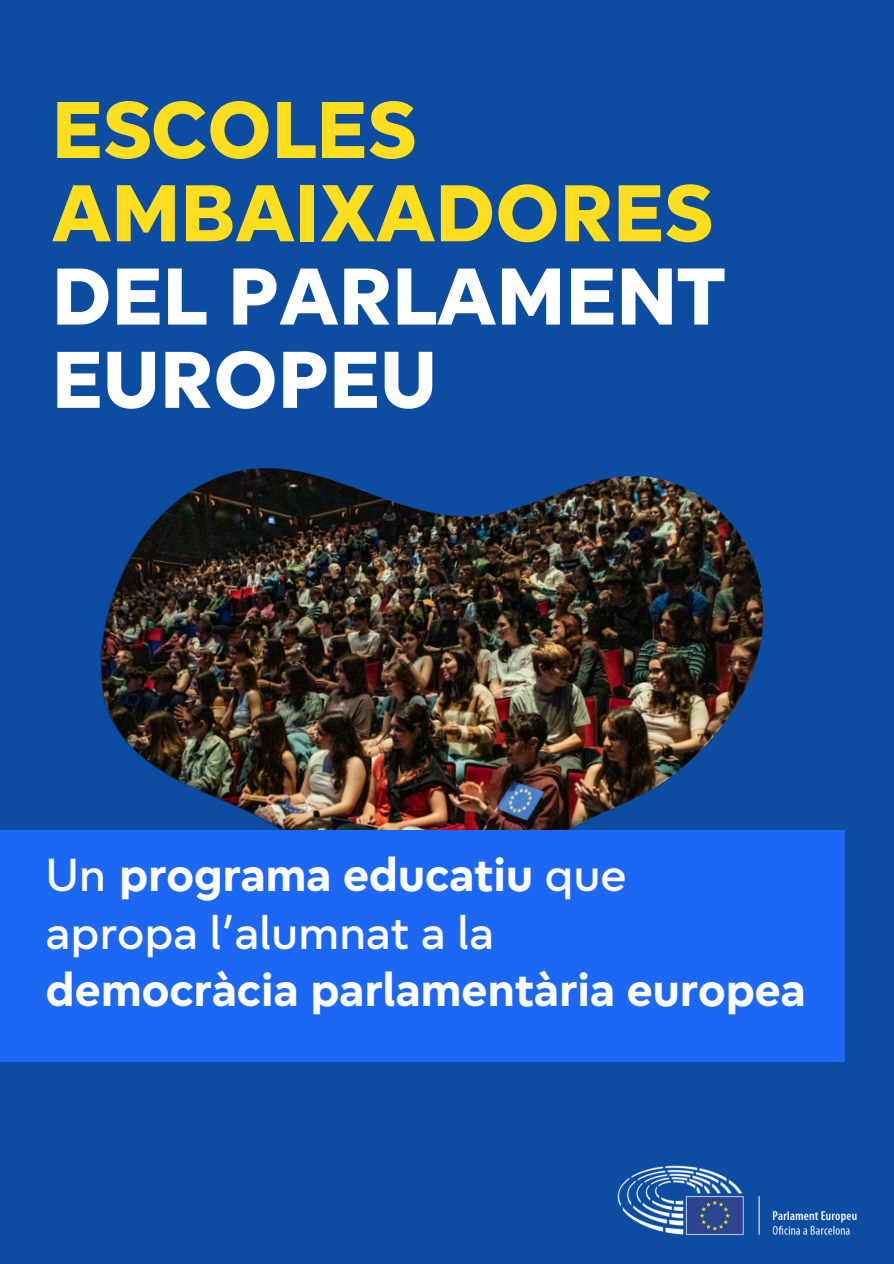
<style>
.page{position:relative;width:894px;height:1264px;background:#fff}
.page>*{position:absolute;margin:0;border:0;box-sizing:border-box;transform-origin:0 0}
.t1{font:800 82.95px/83.2px "Europea";color:#fede1f}
.t2{font:700 48px "Europea";color:#fff}
.t3{font:500 48px "Europea";color:#fff}
.s1{color:#fff}
.s2{font-weight:500}
</style>
<div class="page">
<div style="left:0;top:0;width:893px;height:1263px;background:#0c4da2"></div>
<img style="left:617px;top:1165px;width:240px;height:70px">
<img style="left:100px;top:467px;width:664px;height:363px">
<div style="left:0;top:830px;width:844px;height:232px;background:#1c68f4"></div>
<p class="t1" style="left:52px;top:96px;width:674px">ESCOLES<br>AMBAIXADORES<br><span class="s1">DEL PARLAMENT<br>EUROPEU</span></p>
<p class="t2" style="left:46px;top:855px;width:582px"><span class="s2">Un</span> programa educatiu <span class="s2">que</span></p>
<p class="t3" style="left:46px;top:912px;width:449px">apropa l’alumnat a la</p>
<p class="t2" style="left:46px;top:969px;width:761px">democràcia parlamentària europea</p>
</div>
